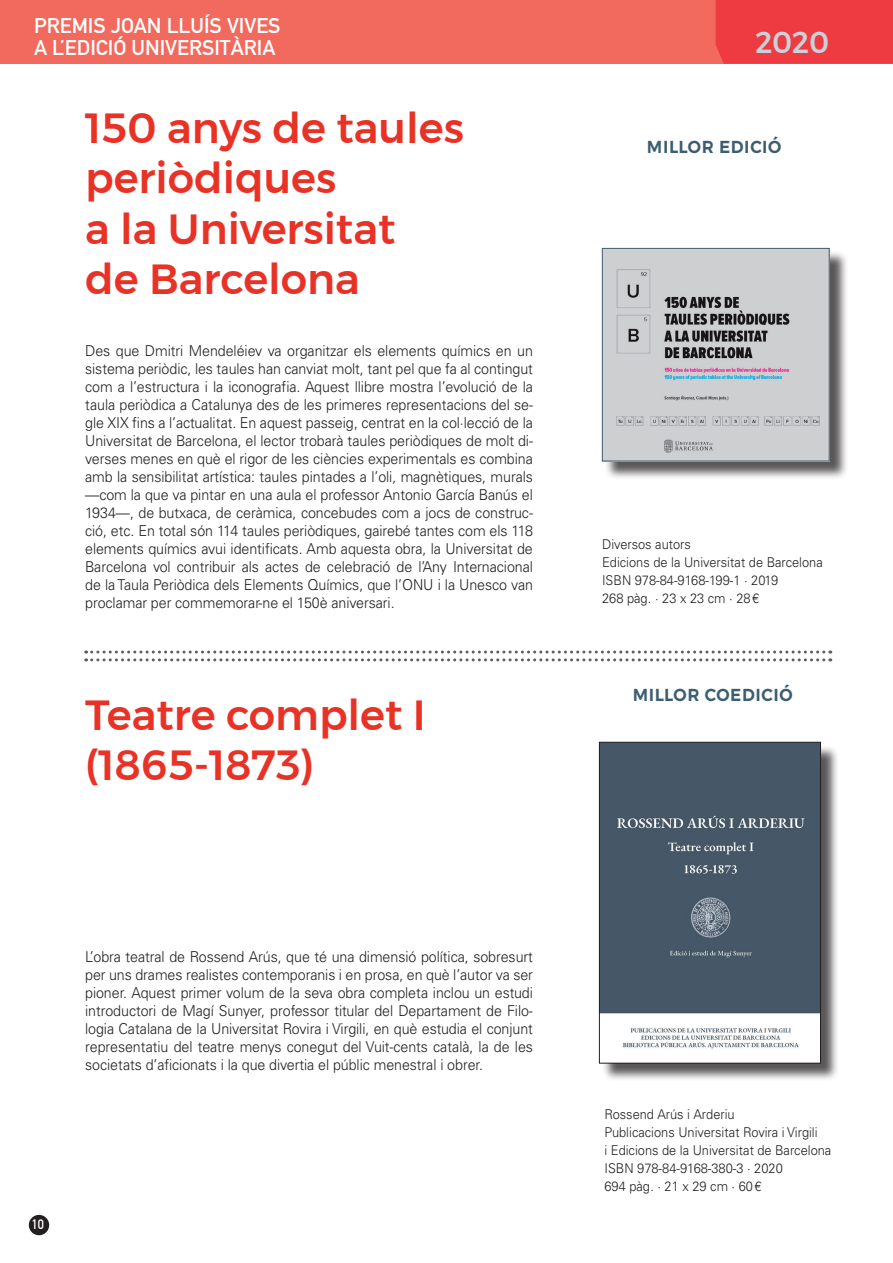
<style>
.page{position:relative;width:893px;height:1263px;background:#fff}
.page>*{position:absolute;margin:0;border:0;box-sizing:border-box;transform-origin:0 0}
.t1{font:500 42px/50.4px "Montserrat";color:#e93226}
.t2{font:500 30px "Montserrat";color:#ccd0d8;scale:.95 1}
.t3{font:21px/21.8px "DIN Mittelschrift";color:#fff}
.t4{font:500 21px "Montserrat";color:#3d5e72;scale:.95 1}
.t5{font:300 15px/18px "Univers";letter-spacing:-.005em;color:#231f20;text-align:justify;scale:.95 1}
.t6{font:300 13.5px/18px "Univers";color:#231f20;scale:.95 1}
.t7{font:13.5px "DIN Mittelschrift";color:#fff;scale:.95 1}
</style>
<div class="page">
<div style="left:28px;top:1214px;width:22px;height:22px;background:#231f20;border-radius:50%"></div>
<div style="left:27px;top:1212px;width:24px;height:25px;border:2px solid #fff;border-radius:50%"></div>
<svg style="left:86px;top:650px;width:745px;height:11px"></svg>
<div style="left:0;top:0;width:893px;height:64px;background:#f26a5d"></div>
<div style="left:716px;top:0;width:177px;height:64px;background:#ee3a41"></div>
<div style="left:601px;top:744px;width:238px;height:338px;background:#231f20;opacity:.75"></div>
<img style="left:601px;top:744px;width:218px;height:317px">
<div style="left:599px;top:742px;width:222px;height:321px;border:1px solid #231f20"></div>
<div style="left:604px;top:250px;width:244px;height:230px;background:#231f20;opacity:.75"></div>
<img style="left:604px;top:250px;width:224px;height:209px">
<div style="left:602px;top:248px;width:228px;height:213px;border:1px solid #3e5e72"></div>
<h3 class="t3" style="left:34px;top:15px;width:248px">PREMIS JOAN LLUÍS VIVES<br>A L’EDICIÓ UNIVERSITÀRIA</h3>
<h1 class="t1" style="left:85px;top:102px;width:380px">150 anys de taules periòdiques<br>a la Universitat<br>de Barcelona</h1>
<p class="t5" style="left:85px;top:342px;width:473px">Des que Dmitri Mendeléiev va organitzar els elements químics en un sistema periòdic, les taules han canviat molt, tant pel que fa al contingut com a l’estructura i la iconografia. Aquest llibre mostra l’evolució de la taula periòdica a Catalunya des de les primeres representacions del se&shy;gle XIX fins a l’actualitat. En aquest passeig, centrat en la col·lecció de la Universitat de Barcelona, el lector trobarà taules periòdiques de molt di&shy;verses menes en què el rigor de les ciències experimentals es combina amb la sensibilitat artística: taules pintades a l’oli, magnètiques, murals —com la que va pintar en una aula el professor Antonio García Banús el 1934—, de butxaca, de ceràmica, concebudes com a jocs de construc&shy;ció, etc. En total són 114 taules periòdiques, gairebé tantes com els 118 elements químics avui identificats. Amb aquesta obra, la Universitat de Barcelona vol contribuir als actes de celebració de l’Any Internacional de la Taula Periòdica dels Elements Químics, que l’ONU i la Unesco van proclamar per commemorar-ne el 150è aniversari.</p>
<h1 class="t1" style="left:85px;top:689px;width:342px">Teatre complet I (1865-1873)</h1>
<p class="t5" style="left:85px;top:948px;width:473px">L’obra teatral de Rossend Arús, que té una dimensió política, sobresurt per uns drames realistes contemporanis i en prosa, en què l’autor va ser pioner. Aquest primer volum de la seva obra completa inclou un estudi introductori de Magí Sunyer, professor titular del Departament de Filo&shy;logia Catalana de la Universitat Rovira i Virgili, en què estudia el conjunt representatiu del teatre menys conegut del Vuit-cents català, la de les societats d’aficionats i la que divertia el públic menestral i obrer.</p>
<p class="t7" style="left:32px;top:1216px;width:14px">10</p>
<h2 class="t2" style="left:755px;top:18px;width:79px">2020</h2>
<h3 class="t4" style="left:647px;top:129px;width:144px">millor edició</h3>
<p class="t6" style="left:602px;top:536px;width:234px">Diversos autors<br>Edicions de la Universitat de Barcelona<br>ISBN 978-84-9168-199-1 · 2019<br>268 pàg. · 23 x 23 cm · 28€</p>
<h3 class="t4" style="left:632px;top:677px;width:170px">millor coedició</h3>
<p class="t6" style="left:604px;top:1105px;width:240px">Rossend Arús i Arderiu<br>Publicacions Universitat Rovira i Virgili<br>i Edicions de la Universitat de Barcelona<br>ISBN 978-84-9168-380-3 · 2020<br>694 pàg. · 21 x 29 cm · 60€</p>
</div>
